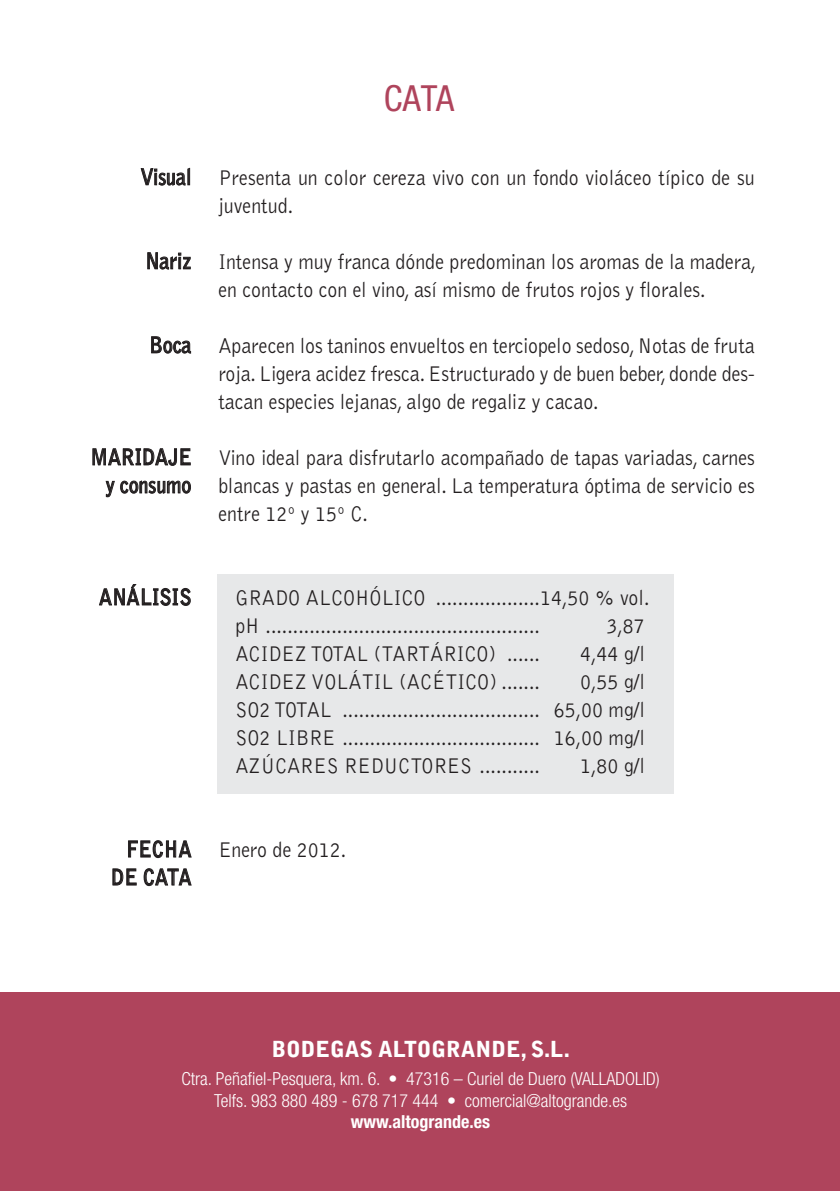
<style>
.page{position:relative;width:840px;height:1191px;background:#fff}
.page>*{position:absolute;margin:0;border:0;box-sizing:border-box;transform-origin:0 0}
.t1{font:condensed 36px "Helvetica Neue";color:#af445c}
.t2{font:300 22px/28px "Bell Gothic";color:#231f20;scale:.9 1}
.t3{font:700 22px/28px "Bell Gothic";letter-spacing:-.005em;color:#231f20;text-align:right;scale:.9 1}
.t4{font:900 22px "Bell Gothic";color:#fff}
.t5{font:300 condensed 18px/21.6px "Helvetica Neue";color:#fff;text-align:center}
.t6{font:700 condensed 18px "Helvetica Neue";color:#fff}
</style>
<div class="page">
<hr style="left:839px;top:0;width:1px;height:1191px;background:#231f20">
<div style="left:0;top:992px;width:839px;height:199px;background:#af445c"></div>
<div style="left:217px;top:574px;width:456px;height:219px;background:#e7e8e9"></div>
<p class="t3" style="left:140px;top:164px;width:58px">Visual</p>
<p class="t3" style="left:145px;top:248px;width:52px">Nariz</p>
<p class="t3" style="left:149px;top:332px;width:48px">Boca</p>
<p class="t3" style="left:90px;top:444px;width:114px">MARIDAJE y consumo</p>
<p class="t3" style="left:99px;top:584px;width:104px">ANÁLISIS</p>
<p class="t3" style="left:111px;top:836px;width:91px">FECHA<br>DE CATA</p>
<h1 class="t1" style="left:384px;top:85px;width:71px">CATA</h1>
<p class="t2" style="left:218px;top:164px;width:597px">Presenta un color cereza vivo con un fondo violáceo típico de su juventud.</p>
<p class="t2" style="left:218px;top:248px;width:599px">Intensa y muy franca dónde predominan los aromas de la madera, en contacto con el vino, así mismo de frutos rojos y florales.</p>
<p class="t2" style="left:218px;top:332px;width:597px;text-align:justify">Aparecen los taninos envueltos en terciopelo sedoso, Notas de fruta roja. Ligera acidez fresca. Estructurado y de buen beber, donde des&shy;tacan especies lejanas, algo de regaliz y cacao.</p>
<p class="t2" style="left:218px;top:444px;width:597px;text-align:justify">Vino ideal para disfrutarlo acompañado de tapas variadas, carnes blancas y pastas en general. La temperatura óptima de servicio es entre 12º y 15º C.</p>
<p class="t2" style="left:235px;top:584px;width:461px">GRADO ALCOHÓLICO ...................14,50 % vol. pH ..................................................</p>
<p class="t2" style="left:606px;top:612px;width:44px">3,87</p>
<p class="t2" style="left:235px;top:640px;width:340px">ACIDEZ TOTAL (TARTÁRICO) ......</p>
<p class="t2" style="left:579px;top:640px;width:73px">4,44 g/l</p>
<p class="t2" style="left:235px;top:668px;width:340px">ACIDEZ VOLÁTIL (ACÉTICO) .......</p>
<p class="t2" style="left:235px;top:668px;width:456px;text-align:justify;text-indent:344px">0,55 g/l SO2 TOTAL .................................... 65,00 mg/l SO2 LIBRE .................................... 16,00 mg/l AZÚCARES REDUCTORES ...........</p>
<p class="t2" style="left:579px;top:752px;width:73px">1,80 g/l</p>
<p class="t2" style="left:218px;top:836px;width:144px">Enero de 2012.</p>
<p class="t4" style="left:271px;top:1040px;width:299px">BODEGAS ALTOGRANDE, S.L.</p>
<p class="t5" style="left:181px;top:1069px;width:479px">Ctra. Peñafiel-Pesquera, km. 6. • 47316 – Curiel de Duero (VALLADOLID)<br>Telfs. 983 880 489 - 678 717 444 • comercial@altogrande.es</p>
<p class="t6" style="left:351px;top:1115px;width:141px">www.altogrande.es</p>
</div>
